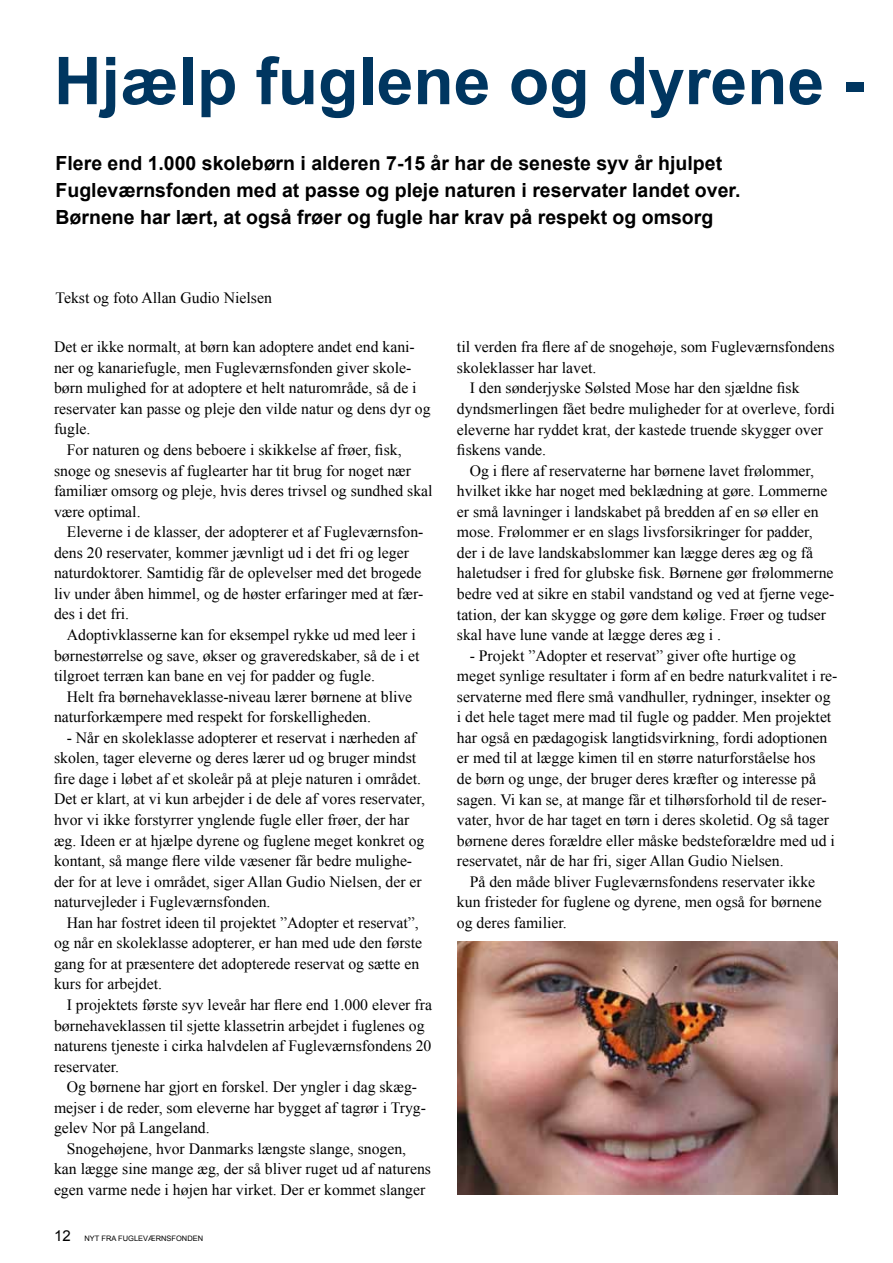
<style>
.page{position:relative;width:893px;height:1263px;background:#fff}
.page>*{position:absolute;margin:0;border:0;box-sizing:border-box;transform-origin:0 0}
.t1{font:700 66px "Arial";color:#003660}
.t2{font:700 19.5px/27px "Arial";color:#000}
.t3{font:15.75px/20.5px "Times New Roman";color:#000}
.t4{font:7.5px "Arial";color:#000}
.s1{font-size:15px}
</style>
<div class="page">
<img style="left:457px;top:942px;width:380px;height:253px">
<h1 class="t1" style="left:54px;top:37px;width:812px">Hjælp fuglene og dyrene -</h1>
<p class="t2" style="left:56px;top:150px;width:686px">Flere end 1.000 skolebørn i alderen 7-15 år har de seneste syv år hjulpet<br>Fugleværnsfonden med at passe og pleje naturen i reservater landet over.<br>Børnene har lært, at også frøer og fugle har krav på respekt og omsorg</p>
<p class="t3" style="left:56px;top:287px;width:218px">Tekst og foto Allan Gudio Nielsen</p>
<p class="t3" style="left:54px;top:336px;width:362px">Det er ikke normalt, at børn kan adoptere andet end kani-</p>
<p class="t3" style="left:54px;top:357px;width:359px">ner og kanariefugle, men Fugleværnsfonden giver skole-</p>
<p class="t3" style="left:54px;top:377px;width:364px">børn mulighed for at adoptere et helt naturområde, så de i</p>
<p class="t3" style="left:54px;top:398px;width:378px">reservater kan passe og pleje den vilde natur og dens dyr og</p>
<p class="t3" style="left:54px;top:419px;width:38px">fugle.</p>
<p class="t3" style="left:67px;top:439px;width:336px">For naturen og dens beboere i skikkelse af frøer, fisk,</p>
<p class="t3" style="left:54px;top:460px;width:358px">snoge og snesevis af fuglearter har tit brug for noget nær</p>
<p class="t3" style="left:54px;top:480px;width:380px">familiær omsorg og pleje, hvis deres trivsel og sundhed skal</p>
<p class="t3" style="left:54px;top:501px;width:88px">være optimal.</p>
<p class="t3" style="left:67px;top:521px;width:358px">Eleverne i de klasser, der adopterer et af Fugleværnsfon-</p>
<p class="t3" style="left:54px;top:542px;width:356px">dens 20 reservater, kommer jævnligt ud i det fri og leger</p>
<p class="t3" style="left:54px;top:562px;width:369px">naturdoktorer. Samtidig får de oplevelser med det brogede</p>
<p class="t3" style="left:54px;top:583px;width:371px">liv under åben himmel, og de høster erfaringer med at fær-</p>
<p class="t3" style="left:54px;top:604px;width:77px">des i det fri.</p>
<p class="t3" style="left:67px;top:624px;width:351px">Adoptivklasserne kan for eksempel rykke ud med leer i</p>
<p class="t3" style="left:54px;top:645px;width:367px">børnestørrelse og save, økser og graveredskaber, så de i et</p>
<p class="t3" style="left:54px;top:665px;width:323px">tilgroet terræn kan bane en vej for padder og fugle.</p>
<p class="t3" style="left:67px;top:686px;width:347px">Helt fra børnehaveklasse-niveau lærer børnene at blive</p>
<p class="t3" style="left:54px;top:706px;width:319px">naturforkæmpere med respekt for forskelligheden.</p>
<p class="t3" style="left:54px;top:727px;width:373px;text-indent:13px">- Når en skoleklasse adopterer et reservat i nærheden af skolen, tager eleverne og deres lærer ud og bruger mindst fire dage i løbet af et skoleår på at pleje naturen i området.<br>Det er klart, at vi kun arbejder i de dele af vores reservater, hvor vi ikke forstyrrer ynglende fugle eller frøer, der har æg. Ideen er at hjælpe dyrene og fuglene meget konkret og kontant, så mange flere vilde væsener får bedre mulighe&shy;der for at leve i området, siger Allan Gudio Nielsen, der er naturvejleder i Fugleværnsfonden.</p>
<p class="t3" style="left:54px;top:912px;width:370px;text-indent:13px">Han har fostret ideen til projektet ”Adopter et reservat”, og når en skoleklasse adopterer, er han med ude den første gang for at præsentere det adopterede reservat og sætte en kurs for arbejdet.</p>
<p class="t3" style="left:54px;top:994px;width:379px;text-indent:13px">I projektets første syv leveår har flere end 1.000 elever fra børnehaveklassen til sjette klassetrin arbejdet i fuglenes og naturens tjeneste i cirka halvdelen af Fugleværnsfondens 20 reservater.</p>
<p class="t3" style="left:54px;top:1076px;width:373px;text-indent:13px">Og børnene har gjort en forskel. Der yngler i dag skæg&shy;mejser i de reder, som eleverne har bygget af tagrør i Tryg&shy;gelev Nor på Langeland.</p>
<p class="t3" style="left:54px;top:1138px;width:379px;text-indent:13px">Snogehøjene, hvor Danmarks længste slange, snogen, kan lægge sine mange æg, der så bliver ruget ud af naturens egen varme nede i højen har virket. Der er kommet slanger</p>
<p class="t4" style="left:54px;top:1234px;width:151px"><span class="s1">12</span> NYT FRA FUGLEVÆRNSFONDEN</p>
<p class="t3" style="left:457px;top:337px;width:379px">til verden fra flere af de snogehøje, som Fugleværnsfondens</p>
<p class="t3" style="left:457px;top:357px;width:141px">skoleklasser har lavet.</p>
<p class="t3" style="left:470px;top:378px;width:331px">I den sønderjyske Sølsted Mose har den sjældne fisk</p>
<p class="t3" style="left:457px;top:398px;width:379px">dyndsmerlingen fået bedre muligheder for at overleve, fordi</p>
<p class="t3" style="left:457px;top:419px;width:368px">eleverne har ryddet krat, der kastede truende skygger over</p>
<p class="t3" style="left:457px;top:439px;width:91px">fiskens vande.</p>
<p class="t3" style="left:470px;top:460px;width:346px">Og i flere af reservaterne har børnene lavet frølommer,</p>
<p class="t3" style="left:457px;top:480px;width:372px">hvilket ikke har noget med beklædning at gøre. Lommerne</p>
<p class="t3" style="left:457px;top:501px;width:363px">er små lavninger i landskabet på bredden af en sø eller en</p>
<p class="t3" style="left:457px;top:521px;width:357px">mose. Frølommer er en slags livsforsikringer for padder,</p>
<p class="t3" style="left:457px;top:542px;width:358px">der i de lave landskabslommer kan lægge deres æg og få</p>
<p class="t3" style="left:457px;top:563px;width:378px">haletudser i fred for glubske fisk. Børnene gør frølommerne</p>
<p class="t3" style="left:457px;top:583px;width:379px">bedre ved at sikre en stabil vandstand og ved at fjerne vege-</p>
<p class="t3" style="left:457px;top:604px;width:371px">tation, der kan skygge og gøre dem kølige. Frøer og tudser</p>
<p class="t3" style="left:457px;top:624px;width:266px">skal have lune vande at lægge deres æg i .</p>
<p class="t3" style="left:457px;top:645px;width:382px;text-indent:13px">- Projekt ”Adopter et reservat” giver ofte hurtige og meget synlige resultater i form af en bedre naturkvalitet i re&shy;servaterne med flere små vandhuller, rydninger, insekter og i det hele taget mere mad til fugle og padder. Men projektet har også en pædagogisk langtidsvirkning, fordi adoptionen er med til at lægge kimen til en større naturforståelse hos<br>de børn og unge, der bruger deres kræfter og interesse på sagen. Vi kan se, at mange får et tilhørsforhold til de reser&shy;vater, hvor de har taget en tørn i deres skoletid. Og så tager børnene deres forældre eller måske bedsteforældre med ud i reservatet, når de har fri, siger Allan Gudio Nielsen.</p>
<p class="t3" style="left:457px;top:871px;width:366px;text-indent:13px">På den måde bliver Fugleværnsfondens reservater ikke kun fristeder for fuglene og dyrene, men også for børnene og deres familier.</p>
</div>
